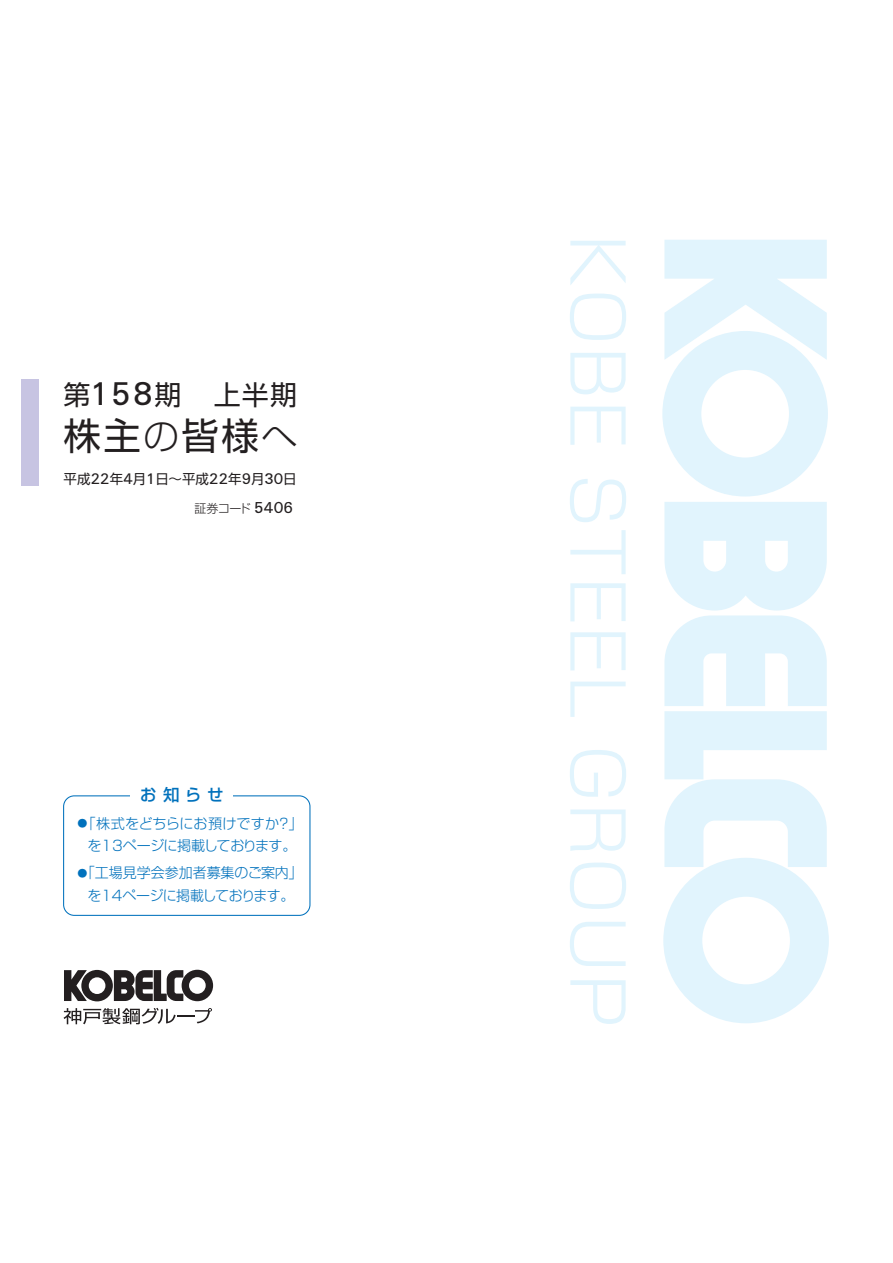
<style>
.page{position:relative;width:893px;height:1263px;background:#fff}
.page>*{position:absolute;margin:0;border:0;box-sizing:border-box;transform-origin:0 0}
.t1{font:70.05px "Shin Go Pro Light 90 msp RKSJ H";letter-spacing:.015em;color:#e1f4fd}
.t2{font:37.5px "Shin Go Pro Regular 90 msp RKSJ H";color:#231f20}
.t3{font:27px "Shin Go Pro Regular 90 msp RKSJ H";color:#231f20}
.t4{font:16.5px "Shin Go Pro Medium 90 msp RKSJ H";color:#0071bc}
.t5{font:14.25px/22.5px "Shin Go Pro Light 90 msp RKSJ H";letter-spacing:-.02em;color:#0071bc;text-align:center}
.t6{font:14.25px/22.5px "Shin Go Pro Light 90 msp RKSJ H";color:#0071bc;text-align:center}
.t7{font:13.5px "Shin Go Pro Regular 90 msp RKSJ H";color:#231f20}
.t8{font:12px "Shin Go Pro Light 90 msp RKSJ H";letter-spacing:-.035em;color:#231f20}
.s1{font-family:"Univers BQ";font-size:32.4px}
.s2{font-family:"Shin Go Pro Light 90 msp RKSJ H";font-size:35.7px}
.s3{font-family:"Univers BQ";font-size:15.15px}
.s4{font-family:"Univers BQ";font-size:15.6px}
.s5{font-size:10.05px}
</style>
<div class="page">
<div style="left:21px;top:379px;width:17px;height:107px;background:#c7c4e2"></div>
<svg style="left:662px;top:240px;width:167px;height:783px"></svg>
<svg style="left:64px;top:970px;width:149px;height:31px"></svg>
<svg style="left:64px;top:1008px;width:148px;height:16px"></svg>
<div style="left:63px;top:795px;width:247px;height:121px;border:1px solid #0071bc;border-radius:11px"></div>
<div style="left:131px;top:785px;width:102px;height:25px;background:#fff"></div>
<h3 class="t3" style="left:64px;top:385px;width:235px">第<span class="s1">158</span>期 上半期</h3>
<h2 class="t2" style="left:64px;top:422px;width:235px">株主<span class="s2">の</span>皆様<span class="s2">へ</span></h2>
<p class="t7" style="left:64px;top:473px;width:235px">平成<span class="s3">22</span>年<span class="s3">4</span>月<span class="s3">1</span>日～平成<span class="s3">22</span>年<span class="s3">9</span>月<span class="s3">30</span>日</p>
<p class="t8" style="left:194px;top:504px;width:100px">証券コード <span class="s4">5406</span></p>
<p class="t4" style="left:140px;top:789px;width:85px">お知らせ</p>
<p class="t5" style="left:77px;top:814px;width:227px"><span class="s5">●</span>「株式をどちらにお預けですか?」を13ページに掲載しております。</p>
<p class="t6" style="left:77px;top:864px;width:227px"><span class="s5">●</span>「工場見学会参加者募集のご案内」を14ページに掲載しております。</p>
<h1 class="t1" style="left:623px;top:234px;width:794px;rotate:90deg">KOBE STEEL GROUP</h1>
</div>
